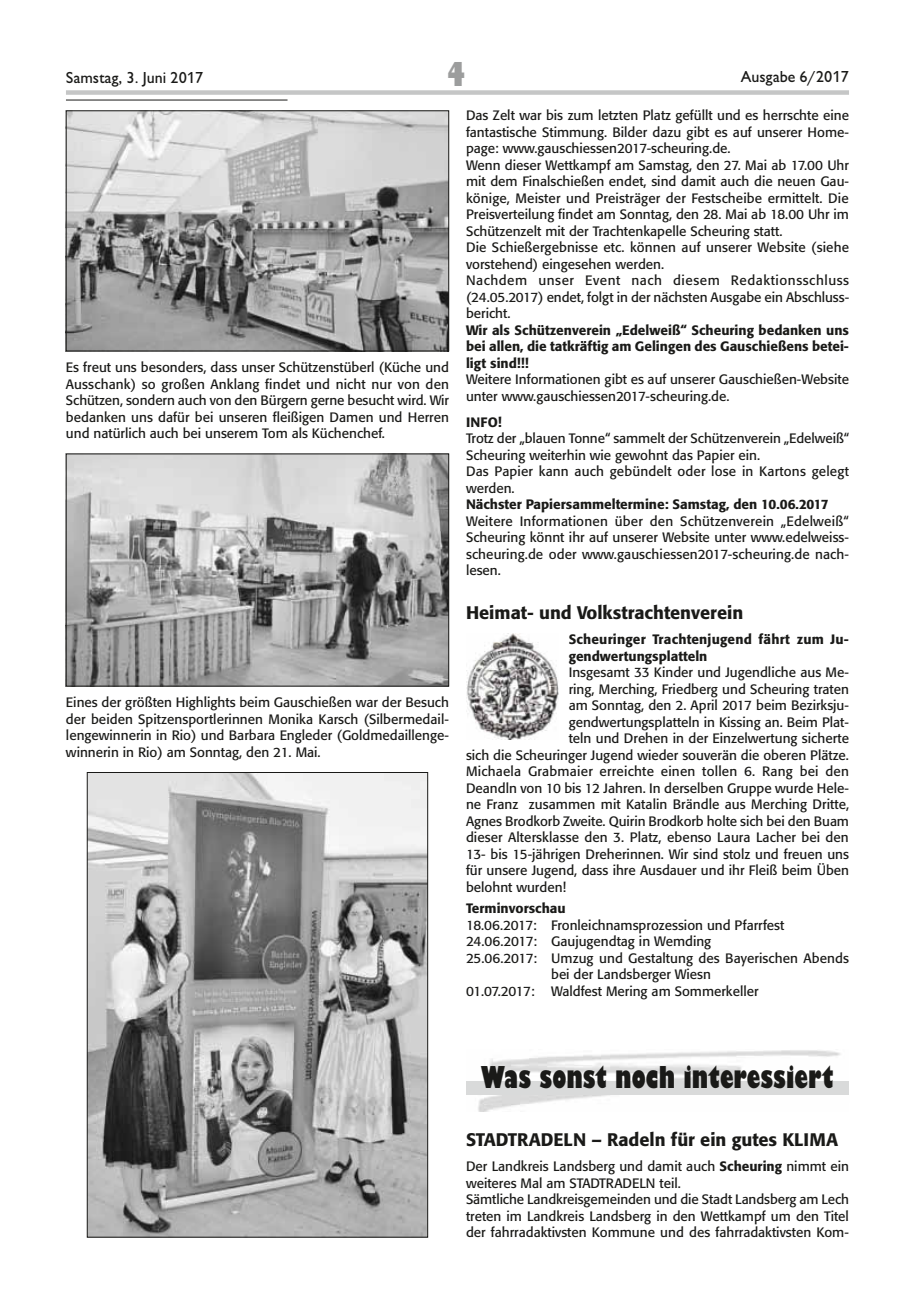
<style>
.page{position:relative;width:915px;height:1297px;background:#fff}
.page>*{position:absolute;margin:0;border:0;box-sizing:border-box;transform-origin:0 0}
.t1{font:800 condensed 36px "Giltus T";color:#9c9d9d}
.t2{font:800 condensed 33px "Giltus T";color:#1a1a18}
.t3{font:500 18px "Formata";color:#1a1a18}
.t4{font:500 16.5px "Giltus T";color:#1a1a18}
.t5{font:13.5px/16.5px "Formata";color:#1a1a18}
.t6{font:500 13.5px/16.5px "Formata";color:#1a1a18;text-align:justify}
.s1{font-weight:500}
</style>
<div class="page">
<div style="left:66px;top:90px;width:782px;height:5px;background:#c5c6c6"></div>
<hr style="left:66px;top:100px;width:221px;height:1px;background:#1a1a18">
<img style="left:68px;top:113px;width:379px;height:236px">
<div style="left:66px;top:111px;width:383px;height:240px;border:1px solid #1a1a18"></div>
<img style="left:68px;top:456px;width:379px;height:228px">
<div style="left:66px;top:454px;width:383px;height:232px;border:1px solid #1a1a18"></div>
<img style="left:89px;top:774px;width:337px;height:461px">
<div style="left:87px;top:772px;width:341px;height:465px;border:1px solid #1a1a18"></div>
<img style="left:466px;top:1050px;width:382px;height:61px">
<div style="left:466px;top:1081px;width:382px;height:13px;background:#d9dada"></div>
<img style="left:466px;top:633px;width:92px;height:106px">
<p class="t4" style="left:66px;top:68px;width:139px">Samstag, 3. Juni 2017</p>
<h1 class="t1" style="left:447px;top:53px;width:19px">4</h1>
<p class="t4" style="left:740px;top:67px;width:110px">Ausgabe 6/2017</p>
<p class="t5" style="left:66px;top:359px;width:384px;text-align:justify">Es freut uns besonders, dass unser Schützenstüberl (Küche und Ausschank) so großen Anklang findet und nicht nur von den Schützen, sondern auch von den Bürgern gerne besucht wird. Wir bedanken uns dafür bei unseren fleißigen Damen und Herren und natürlich auch bei unserem Tom als Küchenchef.</p>
<p class="t5" style="left:66px;top:694px;width:384px;text-align:justify">Eines der größten Highlights beim Gauschießen war der Besuch der beiden Spitzensportlerinnen Monika Karsch (Silbermedail&shy;lengewinnerin in Rio) und Barbara Engleder (Goldmedaillenge&shy;winnerin in Rio) am Sonntag, den 21. Mai.</p>
<p class="t5" style="left:466px;top:107px;width:384px">Das Zelt war bis zum letzten Platz gefüllt und es herrschte eine fantastische Stimmung. Bilder dazu gibt es auf unserer Home&shy;page: www.gauschiessen2017-scheuring.de.<br>Wenn dieser Wettkampf am Samstag, den 27. Mai ab 17.00 Uhr mit dem Finalschießen endet, sind damit auch die neuen Gau&shy;könige, Meister und Preisträger der Festscheibe ermittelt. Die Preisverteilung findet am Sonntag, den 28. Mai ab 18.00 Uhr im Schützenzelt mit der Trachtenkapelle Scheuring statt.<br>Die Schießergebnisse etc. können auf unserer Website (siehe vorstehend) eingesehen werden.<br>Nachdem unser Event nach diesem Redaktionsschluss (24.05.2017) endet, folgt in der nächsten Ausgabe ein Abschluss&shy;bericht.</p>
<p class="t6" style="left:466px;top:322px;width:384px">Wir als Schützenverein „Edelweiß“ Scheuring bedanken uns bei allen, die tatkräftig am Gelingen des Gauschießens betei&shy;ligt sind!!!</p>
<p class="t5" style="left:466px;top:371px;width:384px">Weitere Informationen gibt es auf unserer Gauschießen-Website unter www.gauschiessen2017-scheuring.de.</p>
<p class="t6" style="left:466px;top:413px;width:37px">INFO!</p>
<p class="t5" style="left:466px;top:430px;width:384px">Trotz der „blauen Tonne“ sammelt der Schützenverein „Edelweiß“ Scheuring weiterhin wie gewohnt das Papier ein.<br>Das Papier kann auch gebündelt oder lose in Kartons gelegt werden.</p>
<p class="t6" style="left:466px;top:496px;width:364px">Nächster Papiersammeltermine: Samstag, den 10.06.2017</p>
<p class="t5" style="left:466px;top:512px;width:384px;text-align:justify">Weitere Informationen über den Schützenverein „Edelweiß“ Scheuring könnt ihr auf unserer Website unter www.edelweiss&shy;scheuring.de oder www.gauschiessen2017-scheuring.de nach&shy;lesen.</p>
<h3 class="t3" style="left:466px;top:602px;width:279px">Heimat- und Volkstrachtenverein</h3>
<p class="t6" style="left:568px;top:631px;width:281px">Scheuringer Trachtenjugend fährt zum Ju&shy;gendwertungsplatteln</p>
<p class="t5" style="left:568px;top:664px;width:282px">Insgesamt 33 Kinder und Jugendliche aus Me-</p>
<p class="t5" style="left:568px;top:681px;width:282px">ring, Merching, Friedberg und Scheuring traten</p>
<p class="t5" style="left:568px;top:697px;width:282px">am Sonntag, den 2. April 2017 beim Bezirksju-</p>
<p class="t5" style="left:568px;top:714px;width:282px">gendwertungsplatteln in Kissing an. Beim Plat-</p>
<p class="t5" style="left:568px;top:730px;width:282px">teln und Drehen in der Einzelwertung sicherte</p>
<p class="t5" style="left:466px;top:747px;width:384px">sich die Scheuringer Jugend wieder souverän die oberen Plätze.</p>
<p class="t5" style="left:466px;top:763px;width:384px">Michaela Grabmaier erreichte einen tollen 6. Rang bei den</p>
<p class="t5" style="left:466px;top:780px;width:384px">Deandln von 10 bis 12 Jahren. In derselben Gruppe wurde Hele-</p>
<p class="t5" style="left:466px;top:796px;width:384px">ne Franz zusammen mit Katalin Brändle aus Merching Dritte,</p>
<p class="t5" style="left:466px;top:813px;width:384px">Agnes Brodkorb Zweite. Quirin Brodkorb holte sich bei den Buam</p>
<p class="t5" style="left:466px;top:829px;width:384px">dieser Altersklasse den 3. Platz, ebenso Laura Lacher bei den</p>
<p class="t5" style="left:466px;top:846px;width:384px">13- bis 15-jährigen Dreherinnen. Wir sind stolz und freuen uns</p>
<p class="t5" style="left:466px;top:862px;width:384px">für unsere Jugend, dass ihre Ausdauer und ihr Fleiß beim Üben</p>
<p class="t5" style="left:466px;top:879px;width:102px">belohnt wurden!</p>
<p class="t6" style="left:466px;top:900px;width:101px">Terminvorschau</p>
<p class="t5" style="left:466px;top:916px;width:320px">18.06.2017: Fronleichnamsprozession und Pfarrfest</p>
<p class="t5" style="left:466px;top:933px;width:247px">24.06.2017: Gaujugendtag in Wemding</p>
<p class="t5" style="left:466px;top:949px;width:384px">25.06.2017: Umzug und Gestaltung des Bayerischen Abends</p>
<p class="t5" style="left:551px;top:966px;width:161px">bei der Landsberger Wiesn</p>
<p class="t5" style="left:466px;top:982px;width:294px">01.07.2017: Waldfest Mering am Sommerkeller</p>
<h2 class="t2" style="left:481px;top:1057px;width:354px">Was sonst noch interessiert</h2>
<h3 class="t3" style="left:466px;top:1129px;width:373px">STADTRADELN – Radeln für ein gutes KLIMA</h3>
<p class="t5" style="left:466px;top:1158px;width:384px">Der Landkreis Landsberg und damit auch <span class="s1">Scheuring</span> nimmt ein weiteres Mal am STADTRADELN teil.<br>Sämtliche Landkreisgemeinden und die Stadt Landsberg am Lech treten im Landkreis Landsberg in den Wettkampf um den Titel der fahrradaktivsten Kommune und des fahrradaktivsten Kom-</p>
</div>
